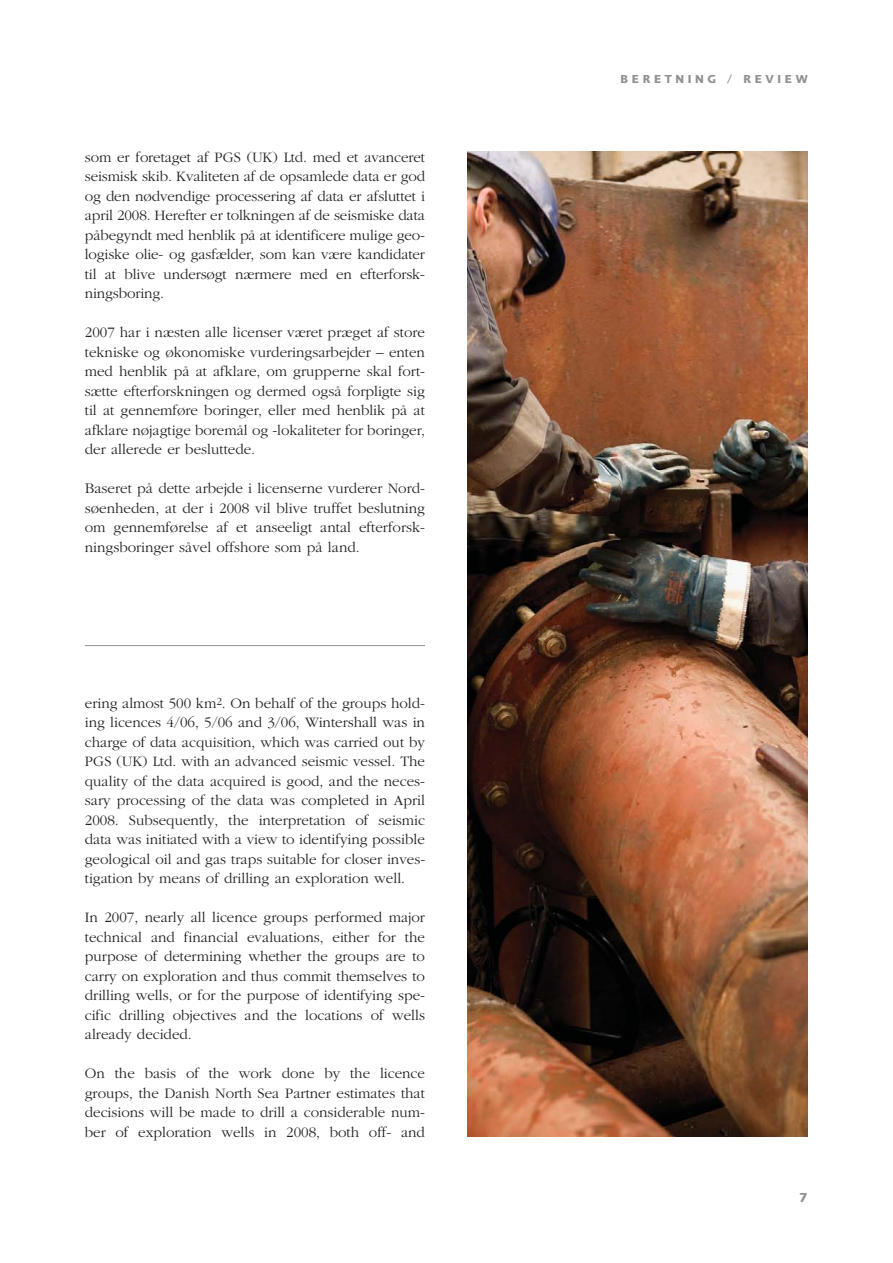
<style>
.page{position:relative;width:893px;height:1263px;background:#fff}
.page>*{position:absolute;margin:0;border:0;box-sizing:border-box;transform-origin:0 0}
.t1{font:300 15px/19.5px "Garamond";color:#231f20;text-align:justify}
.t2{font:700 13.5px "Foundry Sans";color:#919194}
.t3{font:700 12px "Foundry Sans";letter-spacing:.3em;color:#919194}
</style>
<div class="page">
<hr style="left:85px;top:645px;width:340px;height:1px;background:#919194">
<img style="left:468px;top:151px;width:340px;height:986px">
<p class="t1" style="left:85px;top:148px;width:342px">som er foretaget af PGS (UK) Ltd. med et avanceret seismisk skib. Kvaliteten af de opsamlede data er god og den nødvendige processering af data er afsluttet i april 2008. Herefter er tolkningen af de seismiske data påbegyndt med henblik på at identificere mulige geo&shy;logiske olie- og gasfælder, som kan være kandidater til at blive undersøgt nærmere med en efterforsk&shy;ningsboring.</p>
<p class="t1" style="left:85px;top:324px;width:342px">2007 har i næsten alle licenser været præget af store tekniske og økonomiske vurderingsarbejder – enten med henblik på at afklare, om grupperne skal fort&shy;sætte efterforskningen og dermed også forpligte sig til at gennemføre boringer, eller med henblik på at afklare nøjagtige boremål og -lokaliteter for boringer, der allerede er besluttede.</p>
<p class="t1" style="left:85px;top:480px;width:342px">Baseret på dette arbejde i licenserne vurderer Nord&shy;søenheden, at der i 2008 vil blive truffet beslutning om gennemførelse af et anseeligt antal efterforsk&shy;ningsboringer såvel offshore som på land.</p>
<p class="t1" style="left:85px;top:694px;width:342px">ering almost 500 km<sup>2</sup>. On behalf of the groups hold&shy;ing licences 4/06, 5/06 and 3/06, Wintershall was in charge of data acquisition, which was carried out by PGS (UK) Ltd. with an advanced seismic vessel. The quality of the data acquired is good, and the neces&shy;sary processing of the data was completed in April 2008. Subsequently, the interpretation of seismic data was initiated with a view to identifying possible geological oil and gas traps suitable for closer inves&shy;tigation by means of drilling an exploration well.</p>
<p class="t1" style="left:85px;top:909px;width:342px">In 2007, nearly all licence groups performed major technical and financial evaluations, either for the purpose of determining whether the groups are to carry on exploration and thus commit themselves to drilling wells, or for the purpose of identifying spe&shy;cific drilling objectives and the locations of wells already decided.</p>
<p class="t1" style="left:85px;top:1065px;width:342px">On the basis of the work done by the licence groups, the Danish North Sea Partner estimates that decisions will be made to drill a considerable num&shy;ber of exploration wells in 2008, both off- and</p>
<p class="t3" style="left:621px;top:74px;width:189px">BERETNING / REVIEW</p>
<p class="t2" style="left:799px;top:1193px;width:10px">7</p>
</div>
